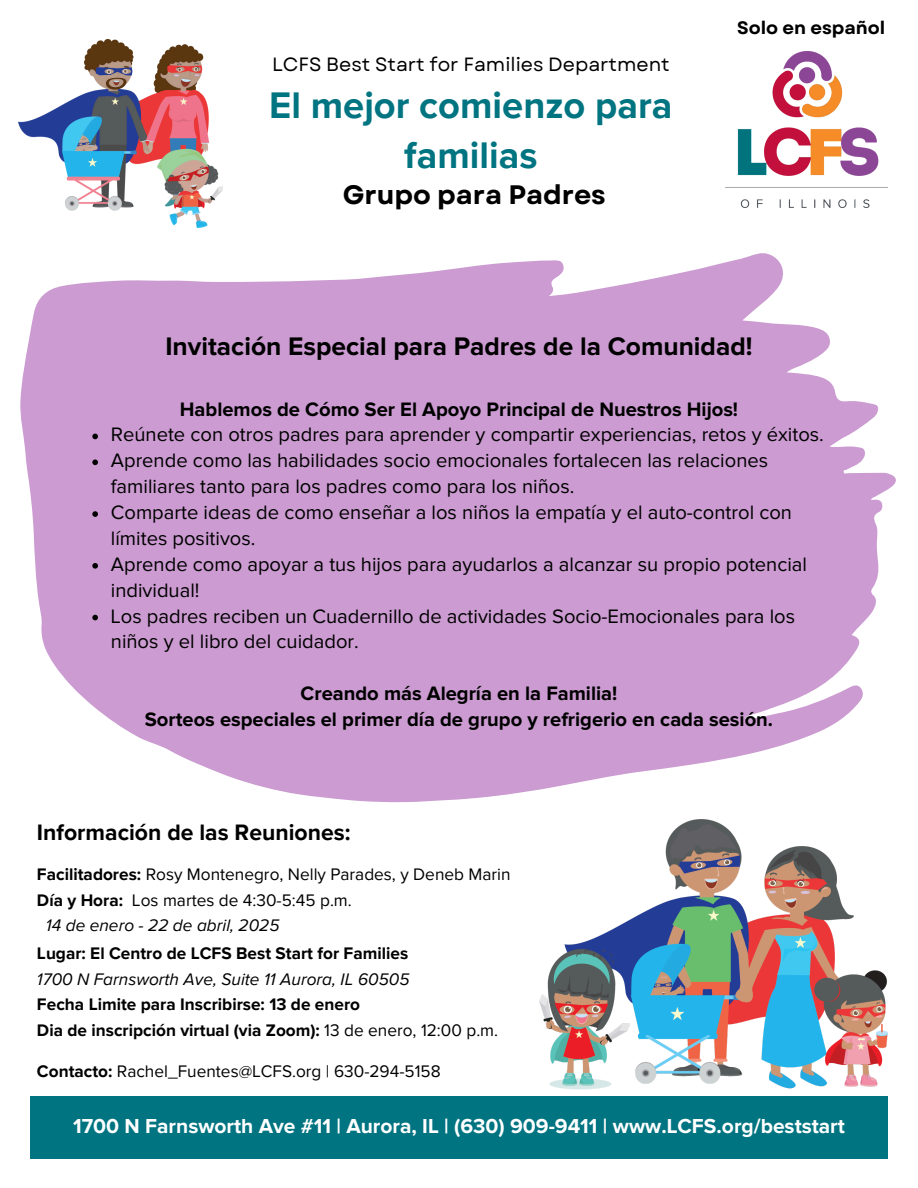
<style>
.page{position:relative;width:918px;height:1188px;background:#fff}
.page>*{position:absolute;margin:0;border:0;box-sizing:border-box;transform-origin:0 0}
.t1{font:700 38.1px/49.5px "Proxima Nova";color:#007481;text-align:center}
.t2{font:700 26.7px "Garet";color:#000}
.t3{font:700 26.4px "Proxima Nova";color:#000}
.t4{font:700 22.95px "Proxima Nova";color:#000}
.t5{font:700 21px "Proxima Nova";color:#fff}
.t6{font:20.1px/25.8px "Proxima Nova";color:#000}
.t7{font:700 20.1px/25.8px "Proxima Nova";color:#000;text-align:center}
.t8{font:19.2px "Garet";color:#000}
.t9{font:700 18px "Garet";color:#000}
.t10{font:17.25px "Proxima Nova";color:#000}
.t11{font:700 17.25px "Proxima Nova";color:#000}
.t12{font:italic 17.25px "Proxima Nova";color:#000}
.s1{font-weight:700}
.s2{font-weight:400}
</style>
<div class="page">
<svg style="left:20px;top:253px;width:876px;height:549px;fill:#cb9bd1"></svg>
<img style="left:726px;top:51px;width:162px;height:157px">
<svg style="left:92px;top:434px;width:6px;height:5px"></svg>
<svg style="left:92px;top:459px;width:6px;height:6px"></svg>
<svg style="left:92px;top:511px;width:6px;height:6px"></svg>
<svg style="left:92px;top:563px;width:6px;height:6px"></svg>
<svg style="left:92px;top:615px;width:6px;height:5px"></svg>
<img style="left:539px;top:819px;width:349px;height:271px">
<img style="left:18px;top:40px;width:205px;height:188px">
<div style="left:30px;top:1096px;width:858px;height:62px;background:#007481"></div>
<p class="t8" style="left:272px;top:50px;width:399px">LCFS Best Start for Families Department</p>
<p class="t1" style="left:269px;top:82px;width:405px">El mejor comienzo para familias</p>
<p class="t2" style="left:343px;top:176px;width:265px">Grupo para Padres</p>
<p class="t9" style="left:737px;top:15px;width:150px">Solo en español</p>
<p class="t3" style="left:165px;top:334px;width:589px">Invitación Especial para Padres de la Comunidad!</p>
<h5 class="t7" style="left:180px;top:397px;width:560px">Hablemos de Cómo Ser El Apoyo Principal de Nuestros Hijos!</h5>
<h1 class="t6" style="left:111px;top:423px;width:715px">Reúnete con otros padres para aprender y compartir experiencias, retos y éxitos.</h1>
<h2 class="t6" style="left:111px;top:449px;width:659px">Aprende como las habilidades socio emocionales fortalecen las relaciones familiares tanto para los padres como para los niños.</h2>
<h6 class="t6" style="left:111px;top:500px;width:683px">Comparte ideas de como enseñar a los niños la empatía y el auto-control con límites positivos.</h6>
<p class="t6" style="left:111px;top:552px;width:698px">Aprende como apoyar a tus hijos para ayudarlos a alcanzar su propio potencial individual!</p>
<p class="t6" style="left:111px;top:604px;width:686px">Los padres reciben un Cuadernillo de actividades Socio-Emocionales para los niños y el libro del cuidador.</p>
<h2 class="t7" style="left:145px;top:682px;width:630px">Creando más Alegría en la Familia!<br>Sorteos especiales el primer día de grupo y refrigerio en cada sesión.</h2>
<h4 class="t4" style="left:37px;top:819px;width:315px">Información de las Reuniones:</h4>
<p class="t10" style="left:37px;top:864px;width:475px"><span class="s1">Facilitadores:</span> Rosy Montenegro, Nelly Parades, y Deneb Marin</p>
<p class="t10" style="left:37px;top:890px;width:316px"><span class="s1">Día y Hora:</span> Los martes de 4:30-5:45 p.m.</p>
<p class="t12" style="left:46px;top:916px;width:235px">14 de enero - 22 de abril, 2025</p>
<p class="t11" style="left:37px;top:943px;width:373px">Lugar: El Centro de LCFS Best Start for Families</p>
<p class="t12" style="left:37px;top:969px;width:374px">1700 N Farnsworth Ave, Suite 11 Aurora, IL 60505</p>
<h4 class="t11" style="left:37px;top:995px;width:325px">Fecha Limite para Inscribirse: 13 de enero</h4>
<h3 class="t11" style="left:37px;top:1020px;width:463px">Dia de inscripción virtual (via Zoom): <span class="s2">13 de enero, 12:00 p.m.</span></h3>
<p class="t10" style="left:37px;top:1061px;width:405px"><span class="s1">Contacto:</span> Rachel_Fuentes@LCFS.org | 630-294-5158</p>
<p class="t5" style="left:73px;top:1116px;width:773px">1700 N Farnsworth Ave #11 | Aurora, IL | (630) 909-9411 | www.LCFS.org/beststart</p>
</div>
